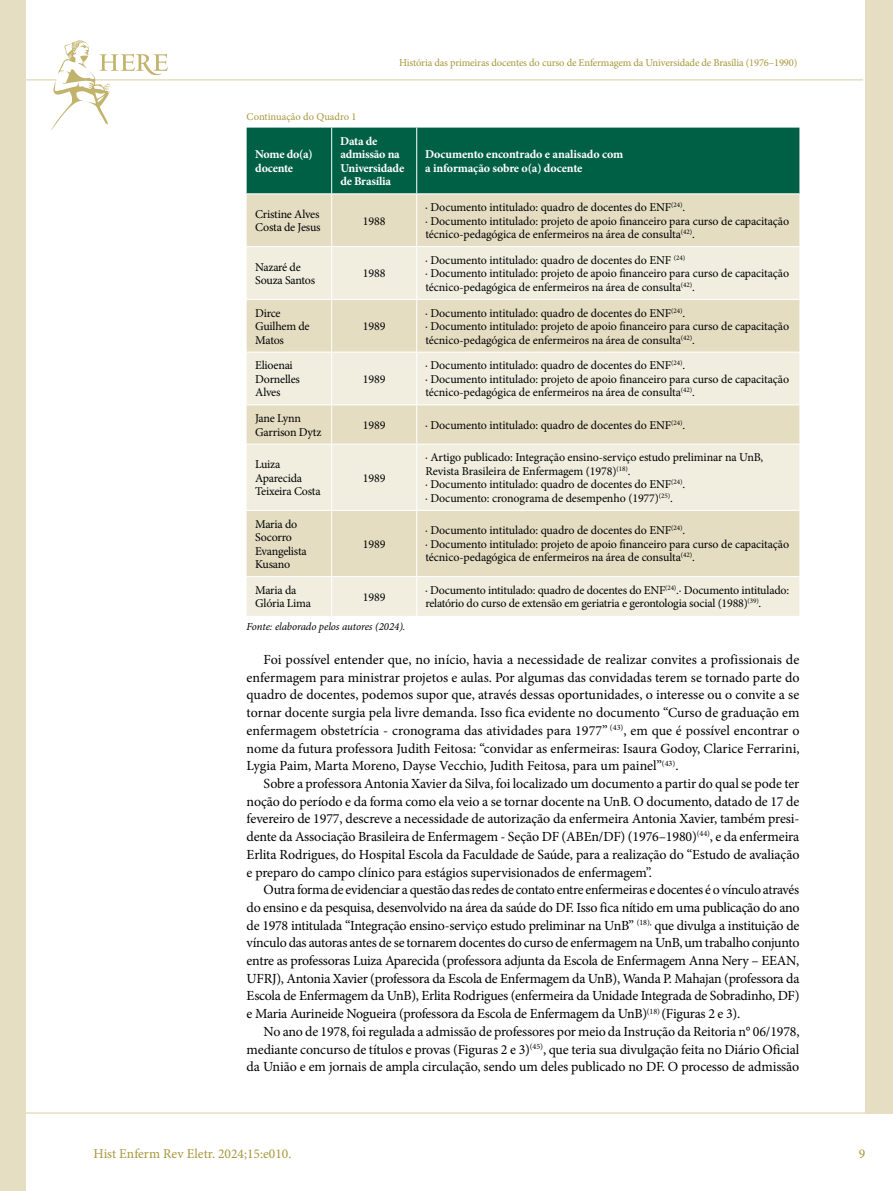
<style>
.page{position:relative;width:893px;height:1191px;background:#fff}
.page>*{position:absolute;margin:0;border:0;box-sizing:border-box;transform-origin:0 0}
.t1{font:13.95px/17.7px "Minion Pro";letter-spacing:-.01em;color:#000;text-align:justify}
.t2{font:13.5px "Minion Pro";color:#a7963a}
.t3{font:12px/13.5px "Minion Pro";letter-spacing:-.01em;color:#000}
.t4{font:700 12px/13.5px "Minion Pro";letter-spacing:-.015em;color:#fff}
.t5{font:italic 10.8px "Minion Pro";letter-spacing:-.01em;color:#000}
.t6{font:10.5px "Minion Pro";letter-spacing:-.015em;color:#a7963a}
</style>
<div class="page">
<hr style="left:0;top:1112px;width:893px;height:1px;background:#e6dec3">
<hr style="left:0;top:79px;width:863px;height:2px;background:#e6dec3">
<div style="left:865px;top:0;width:28px;height:1113px;background:#e6dec3"></div>
<div style="left:0;top:0;width:26px;height:1191px;background:#e6dec3"></div>
<svg style="left:50px;top:40px;width:118px;height:91px"></svg>
<div style="left:246px;top:127px;width:553px;height:67px;background:#006046"></div>
<div style="left:247px;top:194px;width:552px;height:52px;background:#e4ddc2"></div>
<svg style="left:247px;top:247px;width:552px;height:369px;background:#ebe6d3"></svg>
<hr style="left:331px;top:194px;width:1px;height:52px;background:#fff">
<hr style="left:416px;top:194px;width:1px;height:52px;background:#fff">
<hr style="left:331px;top:247px;width:1px;height:52px;background:#fff">
<hr style="left:416px;top:247px;width:1px;height:52px;background:#fff">
<hr style="left:247px;top:299px;width:85px;height:1px;background:#fff">
<hr style="left:332px;top:299px;width:85px;height:1px;background:#fff">
<hr style="left:331px;top:300px;width:1px;height:52px;background:#fff">
<hr style="left:417px;top:299px;width:382px;height:1px;background:#fff">
<hr style="left:416px;top:300px;width:1px;height:52px;background:#fff">
<hr style="left:247px;top:352px;width:85px;height:1px;background:#fff">
<hr style="left:332px;top:352px;width:85px;height:1px;background:#fff">
<hr style="left:331px;top:352px;width:1px;height:52px;background:#fff">
<hr style="left:417px;top:352px;width:382px;height:1px;background:#fff">
<hr style="left:416px;top:352px;width:1px;height:52px;background:#fff">
<hr style="left:247px;top:404px;width:85px;height:1px;background:#fff">
<hr style="left:332px;top:404px;width:85px;height:1px;background:#fff">
<hr style="left:331px;top:405px;width:1px;height:39px;background:#fff">
<hr style="left:417px;top:404px;width:382px;height:1px;background:#fff">
<hr style="left:416px;top:405px;width:1px;height:39px;background:#fff">
<hr style="left:247px;top:444px;width:85px;height:1px;background:#fff">
<hr style="left:332px;top:444px;width:85px;height:1px;background:#fff">
<hr style="left:331px;top:444px;width:1px;height:66px;background:#fff">
<hr style="left:417px;top:444px;width:382px;height:1px;background:#fff">
<hr style="left:416px;top:444px;width:1px;height:66px;background:#fff">
<hr style="left:247px;top:510px;width:85px;height:1px;background:#fff">
<hr style="left:332px;top:510px;width:85px;height:1px;background:#fff">
<hr style="left:331px;top:511px;width:1px;height:65px;background:#fff">
<hr style="left:417px;top:510px;width:382px;height:1px;background:#fff">
<hr style="left:416px;top:511px;width:1px;height:65px;background:#fff">
<hr style="left:331px;top:128px;width:1px;height:65px;background:#fff">
<hr style="left:416px;top:128px;width:1px;height:65px;background:#fff">
<hr style="left:247px;top:193px;width:85px;height:1px;background:#fff">
<hr style="left:332px;top:193px;width:85px;height:1px;background:#fff">
<hr style="left:417px;top:193px;width:382px;height:1px;background:#fff">
<hr style="left:247px;top:576px;width:85px;height:1px;background:#fff">
<hr style="left:332px;top:576px;width:85px;height:1px;background:#fff">
<hr style="left:331px;top:577px;width:1px;height:39px;background:#fff">
<hr style="left:417px;top:576px;width:382px;height:1px;background:#fff">
<hr style="left:416px;top:577px;width:1px;height:39px;background:#fff">
<p class="t6" style="left:247px;top:109px;width:111px">Continuação do Quadro 1</p>
<p class="t6" style="left:399px;top:56px;width:400px">História das primeiras docentes do curso de Enfermagem da Universidade de Brasília (1976–1990)</p>
<p class="t4" style="left:255px;top:148px;width:59px">Nome do(a) docente</p>
<p class="t4" style="left:340px;top:134px;width:66px">Data de admissão na<br>Universidade de Brasília</p>
<p class="t3" style="left:255px;top:207px;width:67px">Cristine Alves<br>Costa de Jesus</p>
<p class="t3" style="left:363px;top:214px;width:25px">1988</p>
<p class="t3" style="left:255px;top:260px;width:62px">Nazaré de<br>Souza Santos</p>
<p class="t3" style="left:363px;top:267px;width:25px">1988</p>
<p class="t3" style="left:255px;top:306px;width:56px">Dirce<br>Guilhem de<br>Matos</p>
<p class="t3" style="left:255px;top:359px;width:46px">Elioenai<br>Dornelles<br>Alves</p>
<p class="t3" style="left:363px;top:319px;width:25px">1989</p>
<p class="t3" style="left:363px;top:372px;width:25px">1989</p>
<p class="t4" style="left:425px;top:148px;width:199px">Documento encontrado e analisado com a informação sobre o(a) docente</p>
<p class="t3" style="left:425px;top:201px;width:365px">· Documento intitulado: quadro de docentes do ENF<sup>(24)</sup>.<br>· Documento intitulado: projeto de apoio financeiro para curso de capacitação técnico-pedagógica de enfermeiros na área de consulta<sup>(42)</sup>.</p>
<p class="t3" style="left:425px;top:253px;width:365px">· Documento intitulado: quadro de docentes do ENF <sup>(24)<br></sup>· Documento intitulado: projeto de apoio financeiro para curso de capacitação técnico-pedagógica de enfermeiros na área de consulta<sup>(42)</sup>.</p>
<p class="t3" style="left:425px;top:306px;width:365px">· Documento intitulado: quadro de docentes do ENF<sup>(24)</sup>.<br>· Documento intitulado: projeto de apoio financeiro para curso de capacitação técnico-pedagógica de enfermeiros na área de consulta<sup>(42)</sup>.</p>
<p class="t3" style="left:425px;top:359px;width:365px">· Documento intitulado: quadro de docentes do ENF<sup>(24)</sup>.<br>· Documento intitulado: projeto de apoio financeiro para curso de capacitação técnico-pedagógica de enfermeiros na área de consulta<sup>(42)</sup>.</p>
<p class="t3" style="left:255px;top:411px;width:68px">Jane Lynn<br>Garrison Dytz</p>
<p class="t3" style="left:363px;top:418px;width:25px">1989</p>
<p class="t3" style="left:425px;top:418px;width:261px">· Documento intitulado: quadro de docentes do ENF<sup>(24)</sup>.</p>
<p class="t3" style="left:255px;top:457px;width:67px">Luiza<br>Aparecida<br>Teixeira Costa</p>
<p class="t3" style="left:425px;top:451px;width:340px">· Artigo publicado: Integração ensino-serviço estudo preliminar na UnB, Revista Brasileira de Enfermagem (1978)<sup>(18)</sup>.<br>· Documento intitulado: quadro de docentes do ENF<sup>(24)</sup>.<br>· Documento: cronograma de desempenho (1977)<sup>(25)</sup>.</p>
<p class="t3" style="left:363px;top:471px;width:25px">1989</p>
<p class="t3" style="left:255px;top:517px;width:53px">Maria do<br>Socorro<br>Evangelista<br>Kusano</p>
<p class="t3" style="left:363px;top:537px;width:25px">1989</p>
<p class="t3" style="left:425px;top:524px;width:365px">· Documento intitulado: quadro de docentes do ENF<sup>(24)</sup>.<br>· Documento intitulado: projeto de apoio financeiro para curso de capacitação técnico-pedagógica de enfermeiros na área de consulta<sup>(42)</sup>.</p>
<p class="t3" style="left:255px;top:583px;width:57px">Maria da<br>Glória Lima</p>
<p class="t3" style="left:363px;top:590px;width:25px">1989</p>
<p class="t3" style="left:425px;top:583px;width:365px">· Documento intitulado: quadro de docentes do ENF<sup>(24)</sup>.· Documento intitulado: relatório do curso de extensão em geriatria e gerontologia social (1988)<sup>(39)</sup>.</p>
<p class="t5" style="left:247px;top:619px;width:160px">Fonte: elaborado pelos autores (2024).</p>
<p class="t1" style="left:247px;top:651px;width:554px;text-indent:17px">Foi possível entender que, no início, havia a necessidade de realizar convites a profissionais de enfermagem para ministrar projetos e aulas. Por algumas das convidadas terem se tornado parte do quadro de docentes, podemos supor que, através dessas oportunidades, o interesse ou o convite a se tornar docente surgia pela livre demanda. Isso fica evidente no documento “Curso de graduação em enfermagem obstetrícia - cronograma das atividades para 1977” <sup>(43)</sup>, em que é possível encontrar o nome da futura professora Judith Feitosa: “convidar as enfermeiras: Isaura Godoy, Clarice Ferrarini, Lygia Paim, Marta Moreno, Dayse Vecchio, Judith Feitosa, para um painel”<sup>(43)</sup>.</p>
<p class="t1" style="left:247px;top:774px;width:554px;text-indent:17px">Sobre a professora Antonia Xavier da Silva, foi localizado um documento a partir do qual se pode ter noção do período e da forma como ela veio a se tornar docente na UnB. O documento, datado de 17 de fevereiro de 1977, descreve a necessidade de autorização da enfermeira Antonia Xavier, também presi&shy;dente da Associação Brasileira de Enfermagem - Seção DF (ABEn/DF) (1976–1980)<sup>(44)</sup>, e da enfermeira Erlita Rodrigues, do Hospital Escola da Faculdade de Saúde, para a realização do “Estudo de avaliação e preparo do campo clínico para estágios supervisionados de enfermagem”.</p>
<p class="t1" style="left:247px;top:881px;width:554px;text-indent:17px">Outra forma de evidenciar a questão das redes de contato entre enfermeiras e docentes é o vínculo através do ensino e da pesquisa, desenvolvido na área da saúde do DF. Isso fica nítido em uma publicação do ano de 1978 intitulada “Integração ensino-serviço estudo preliminar na UnB” <sup>(18),</sup> que divulga a instituição de vínculo das autoras antes de se tornarem docentes do curso de enfermagem na UnB, um trabalho conjunto entre as professoras Luiza Aparecida (professora adjunta da Escola de Enfermagem Anna Nery – EEAN, UFRJ), Antonia Xavier (professora da Escola de Enfermagem da UnB), Wanda P. Mahajan (professora da Escola de Enfermagem da UnB), Erlita Rodrigues (enfermeira da Unidade Integrada de Sobradinho, DF) e Maria Aurineide Nogueira (professora da Escola de Enfermagem da UnB)<sup>(18)</sup> (Figuras 2 e 3).</p>
<p class="t1" style="left:247px;top:1022px;width:554px;text-indent:17px">No ano de 1978, foi regulada a admissão de professores por meio da Instrução da Reitoria n° 06/1978, mediante concurso de títulos e provas (Figuras 2 e 3)<sup>(45)</sup>, que teria sua divulgação feita no Diário Oficial da União e em jornais de ampla circulação, sendo um deles publicado no DF. O processo de admissão</p>
<p class="t2" style="left:94px;top:1144px;width:199px">Hist Enferm Rev Eletr. 2024;15:e010.</p>
<p class="t2" style="left:859px;top:1144px;width:8px">9</p>
</div>
